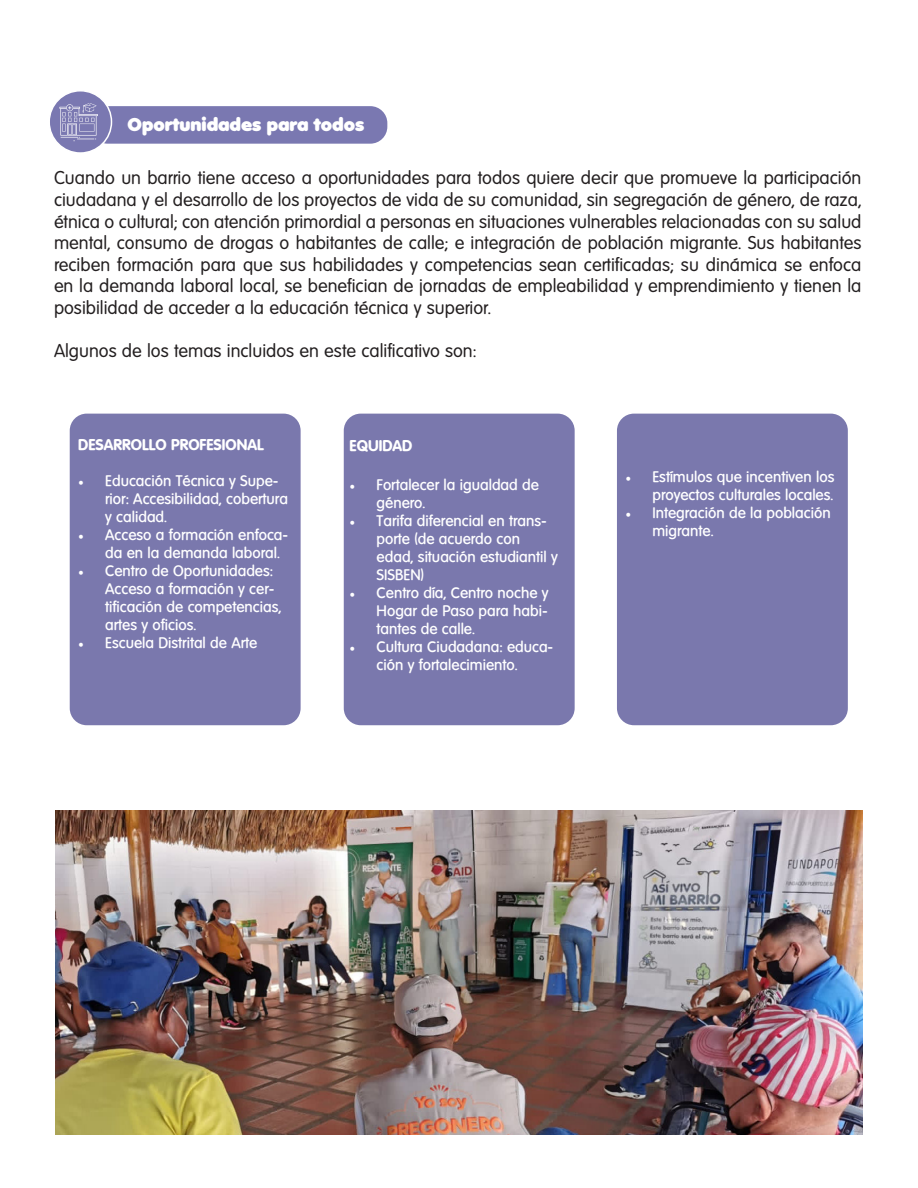
<style>
.page{position:relative;width:918px;height:1188px;background:#fff}
.page>*{position:absolute;margin:0;border:0;box-sizing:border-box;transform-origin:0 0}
.t1{font:18px/21.6px "Volkswagen Serial";color:#231f20;text-align:justify}
.t2{font:900 18px "Volkswagen Serial";color:#fff}
.t3{font:500 15px/18px "Volkswagen";color:#fff}
.t4{font:700 15px "Volkswagen";color:#fff}
.s1{font-family:"Minion Pro";font-weight:400}
</style>
<div class="page">
<div style="left:91px;top:106px;width:296px;height:38px;background:#7a78b1;border-radius:17px"></div>
<div style="left:49px;top:91px;width:63px;height:62px;background:#7a78b1;border-radius:50%"></div>
<div style="left:48px;top:90px;width:64px;height:64px;border:2px solid #fff;border-radius:50%"></div>
<svg style="left:59px;top:103px;width:39px;height:38px"></svg>
<div style="left:70px;top:414px;width:231px;height:311px;background:#7a78ad;border-radius:17px"></div>
<div style="left:344px;top:414px;width:231px;height:311px;background:#7a78ad;border-radius:17px"></div>
<div style="left:617px;top:414px;width:231px;height:311px;background:#7a78ad;border-radius:17px"></div>
<img style="left:55px;top:810px;width:808px;height:324px">
<p class="t2" style="left:128px;top:113px;width:238px">Oportunidades para todos</p>
<p class="t1" style="left:54px;top:167px;width:809px">Cuando un barrio tiene acceso a oportunidades para todos quiere decir que promueve la participación ciudadana y el desarrollo de los proyectos de vida de su comunidad, sin segregación de género, de raza, étnica o cultural; con atención primordial a personas en situaciones vulnerables relacionadas con su salud mental, consumo de drogas o habitantes de calle; e integración de población migrante. Sus habitantes reciben formación para que sus habilidades y competencias sean certificadas; su dinámica se enfoca en la demanda laboral local, se benefician de jornadas de empleabilidad y emprendimiento y tienen la posibilidad de acceder a la educación técnica y superior.</p>
<p class="t1" style="left:54px;top:340px;width:424px">Algunos de los temas incluidos en este calificativo son:</p>
<p class="t4" style="left:78px;top:436px;width:187px">DESARROLLO PROFESIONAL</p>
<p class="t3" style="left:105px;top:472px;width:184px;text-indent:-27px"><span class="s1">•</span> Educación Técnica y Supe&shy;rior: Accesibilidad, cobertura y calidad.</p>
<p class="t3" style="left:105px;top:526px;width:184px;text-indent:-27px"><span class="s1">•</span> Acceso a formación enfoca&shy;da en la demanda laboral.</p>
<p class="t3" style="left:105px;top:562px;width:178px;text-indent:-27px"><span class="s1">•</span> Centro de Oportunidades:<br>Acceso a formación y cer&shy;tificación de competencias, artes y oficios.</p>
<p class="t3" style="left:78px;top:634px;width:181px"><span class="s1">•</span> Escuela Distrital de Arte</p>
<p class="t4" style="left:350px;top:436px;width:64px">EQUIDAD</p>
<p class="t3" style="left:377px;top:476px;width:164px;text-indent:-27px"><span class="s1">•</span> Fortalecer la igualdad de género.</p>
<p class="t3" style="left:377px;top:512px;width:183px;text-indent:-27px"><span class="s1">•</span> Tarifa diferencial en trans&shy;porte (de acuerdo con edad, situación estudiantil y<br>SISBEN)</p>
<p class="t3" style="left:377px;top:584px;width:174px;text-align:justify;text-indent:-27px"><span class="s1">•</span> Centro día, Centro noche y Hogar de Paso para habi&shy;tantes de calle.</p>
<p class="t3" style="left:350px;top:638px;width:205px;text-align:center"><span class="s1">•</span> Cultura Ciudadana: educa&shy;ción y fortalecimiento.</p>
<p class="t3" style="left:625px;top:467px;width:211px;text-align:right"><span class="s1">•</span> Estímulos que incentiven los proyectos culturales locales.</p>
<p class="t3" style="left:652px;top:503px;width:180px;text-indent:-27px"><span class="s1">•</span> Integración de la población migrante.</p>
</div>
